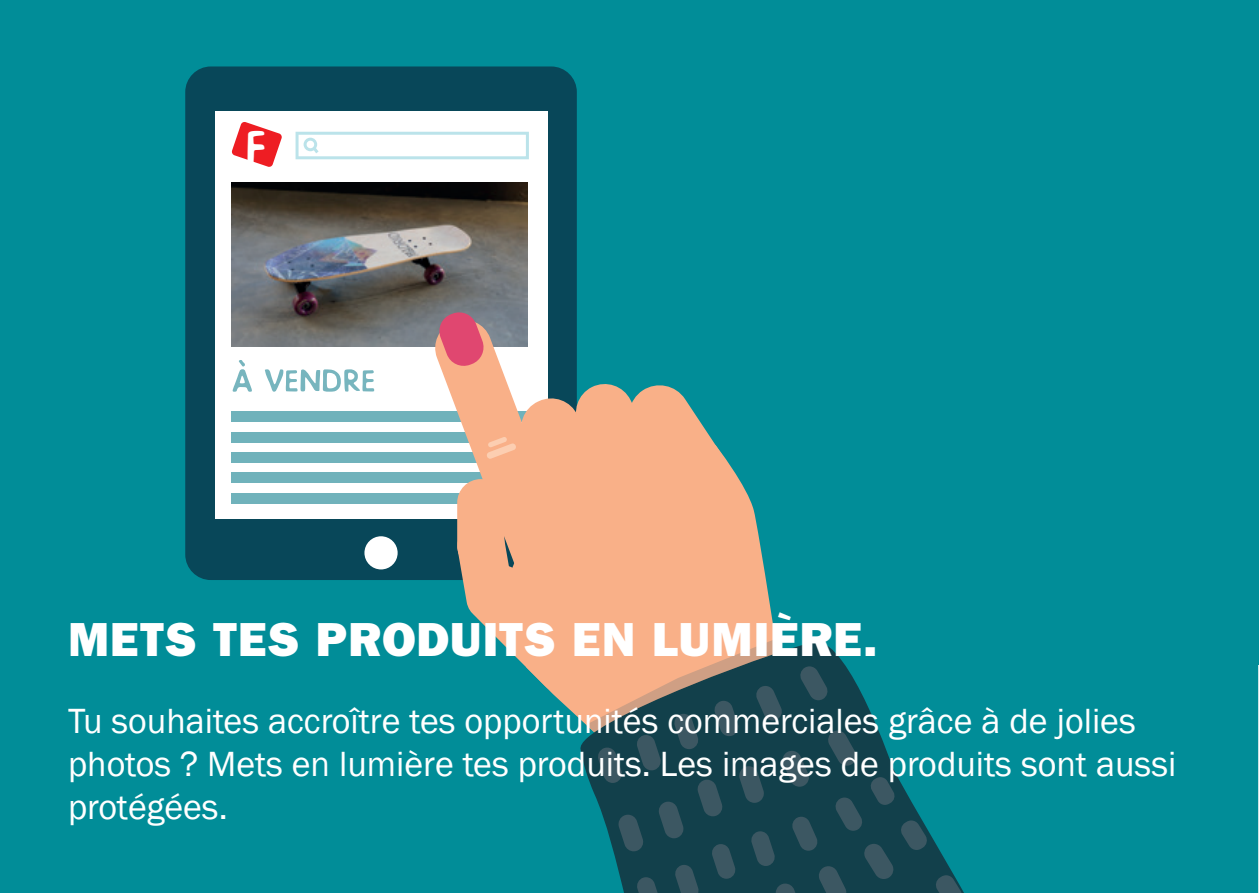
<style>
.page{position:relative;width:1259px;height:893px;background:#018d98}
.page>*{position:absolute;margin:0;border:0;box-sizing:border-box;transform-origin:0 0}
.t1{font:800 48px "Franklin Gothic";letter-spacing:.02em;color:#fff}
.t2{font:47.4px "CA Postal";color:#fff}
.t3{font:36px/43.2px "Franklin Gothic";color:#fff}
</style>
<div class="page">
<div style="left:185px;top:66px;width:392px;height:514px;background:#084759;border-radius:26px"></div>
<div style="left:215px;top:111px;width:332px;height:407px;background:#fff"></div>
<div style="left:364px;top:536px;width:34px;height:33px;background:#fff;border-radius:50%"></div>
<svg style="left:231px;top:122px;width:51px;height:45px"></svg>
<svg style="left:295px;top:132px;width:234px;height:27px"></svg>
<img style="left:231px;top:183px;width:296px;height:163px">
<div style="left:231px;top:412px;width:296px;height:10px;background:#70b2bb"></div>
<div style="left:231px;top:432px;width:296px;height:10px;background:#70b2bb"></div>
<div style="left:231px;top:453px;width:296px;height:10px;background:#70b2bb"></div>
<div style="left:231px;top:473px;width:296px;height:10px;background:#70b2bb"></div>
<div style="left:231px;top:493px;width:296px;height:10px;background:#70b2bb"></div>
<svg style="left:431px;top:316px;width:146px;height:206px"></svg>
<svg style="left:517px;top:394px;width:55px;height:51px;fill:#f9b088"></svg>
<svg style="left:572px;top:380px;width:53px;height:65px;fill:#f9b088"></svg>
<svg style="left:625px;top:385px;width:91px;height:60px"></svg>
<svg style="left:486px;top:437px;width:30px;height:22px"></svg>
<div style="left:457px;top:479px;width:47px;height:90px;background:#f9b088;border-radius:24px"></div>
<div style="left:512px;top:445px;width:244px;height:77px;background:#f9b088"></div>
<svg style="left:437px;top:310px;width:49px;height:58px;background:#d56779"></svg>
<svg style="left:928px;top:830px;width:36px;height:63px"></svg>
<svg style="left:457px;top:522px;width:471px;height:371px"></svg>
<svg style="left:934px;top:875px;width:29px;height:18px"></svg>
<svg style="left:233px;top:360px;width:141px;height:32px"></svg>
<h2 class="t2" style="left:243px;top:108px;width:23px">F</h2>
<h2 class="t1" style="left:68px;top:611px;width:811px">METS TES PRODUITS EN LUMIÈRE.</h2>
<p class="t3" style="left:68px;top:700px;width:1109px">Tu souhaites accroître tes opportunités commerciales grâce à de jolies photos ? Mets en lumière tes produits. Les images de produits sont aussi protégées.</p>
</div>
